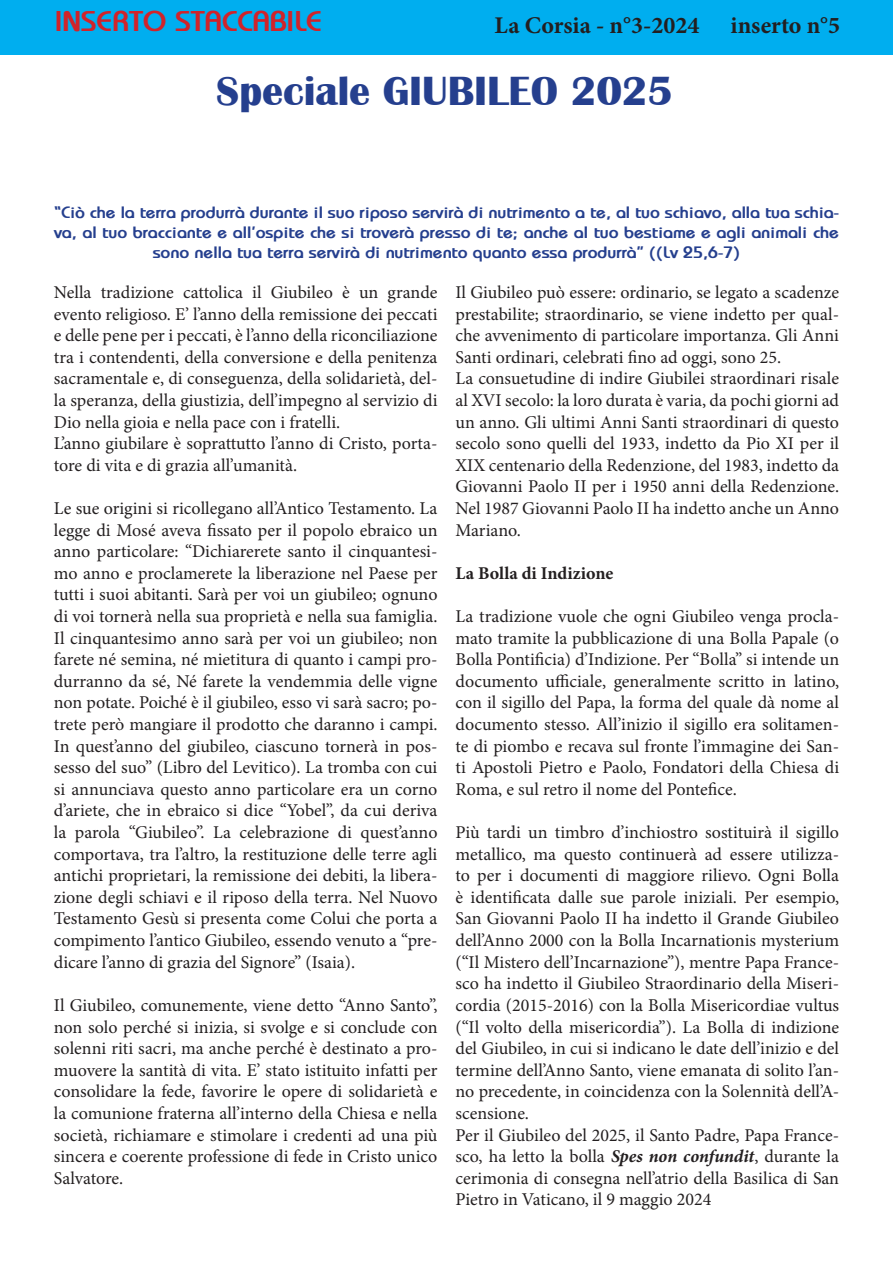
<style>
.page{position:relative;width:893px;height:1263px;background:#fff}
.page>*{position:absolute;margin:0;border:0;box-sizing:border-box;transform-origin:0 0}
.t1{font:700 42px "Britannic";color:#253f8e}
.t2{font:700 28.5px "Bauhaus";color:#d1232a}
.t3{font:700 24px "Minion Pro";color:#231f20}
.t4{font:18px/21.6px "Minion Pro";color:#231f20}
.t5{font:700 18px "Minion Pro";color:#231f20}
.t6{font:700 16.5px/19.8px "Bauhaus";color:#253f8e;text-align:center}
.s1{font-weight:700;font-style:italic}
</style>
<div class="page">
<div style="left:0;top:0;width:893px;height:54px;background:#00aeef"></div>
<h2 class="t2" style="left:55px;top:3px;width:268px">INSERTO STACCABILE</h2>
<h3 class="t3" style="left:495px;top:8px;width:206px">La Corsia - n°3-2024</h3>
<h3 class="t3" style="left:731px;top:8px;width:111px">inserto n°5</h3>
<h1 class="t1" style="left:216px;top:67px;width:458px">Speciale GIUBILEO 2025</h1>
<p class="t6" style="left:54px;top:202px;width:787px">“Ciò che la terra produrrà durante il suo riposo servirà di nutrimento a te, al tuo schiavo, alla tua schia&shy;va, al tuo bracciante e all’ospite che si troverà presso di te; anche al tuo bestiame e agli animali che sono nella tua terra servirà di nutrimento quanto essa produrrà” ((Lv 25,6-7)</p>
<p class="t4" style="left:54px;top:282px;width:385px">Nella tradizione cattolica il Giubileo è un grande evento religioso. E’ l’anno della remissione dei peccati e delle pene per i peccati, è l’anno della riconciliazione tra i contendenti, della conversione e della penitenza sacramentale e, di conseguenza, della solidarietà, del&shy;la speranza, della giustizia, dell’impegno al servizio di Dio nella gioia e nella pace con i fratelli.<br>L’anno giubilare è soprattutto l’anno di Cristo, porta&shy;tore di vita e di grazia all’umanità.</p>
<p class="t4" style="left:54px;top:498px;width:385px;text-align:justify">Le sue origini si ricollegano all’Antico Testamento. La legge di Mosé aveva fissato per il popolo ebraico un anno particolare: “Dichiarerete santo il cinquantesi&shy;mo anno e proclamerete la liberazione nel Paese per tutti i suoi abitanti. Sarà per voi un giubileo; ognuno di voi tornerà nella sua proprietà e nella sua famiglia.<br>Il cinquantesimo anno sarà per voi un giubileo; non farete né semina, né mietitura di quanto i campi pro&shy;durranno da sé, Né farete la vendemmia delle vigne non potate. Poiché è il giubileo, esso vi sarà sacro; po&shy;trete però mangiare il prodotto che daranno i campi.<br>In quest’anno del giubileo, ciascuno tornerà in pos&shy;sesso del suo” (Libro del Levitico). La tromba con cui si annunciava questo anno particolare era un corno d’ariete, che in ebraico si dice “Yobel”, da cui deriva la parola “Giubileo”. La celebrazione di quest’anno comportava, tra l’altro, la restituzione delle terre agli antichi proprietari, la remissione dei debiti, la libera&shy;zione degli schiavi e il riposo della terra. Nel Nuovo Testamento Gesù si presenta come Colui che porta a compimento l’antico Giubileo, essendo venuto a “pre&shy;dicare l’anno di grazia del Signore” (Isaia).</p>
<p class="t4" style="left:54px;top:994px;width:385px;text-align:justify">Il Giubileo, comunemente, viene detto “Anno Santo”, non solo perché si inizia, si svolge e si conclude con solenni riti sacri, ma anche perché è destinato a pro&shy;muovere la santità di vita. E’ stato istituito infatti per consolidare la fede, favorire le opere di solidarietà e la comunione fraterna all’interno della Chiesa e nella società, richiamare e stimolare i credenti ad una più sincera e coerente professione di fede in Cristo unico Salvatore.</p>
<p class="t4" style="left:455px;top:282px;width:385px">Il Giubileo può essere: ordinario, se legato a scadenze prestabilite; straordinario, se viene indetto per qual&shy;che avvenimento di particolare importanza. Gli Anni Santi ordinari, celebrati fino ad oggi, sono 25.<br>La consuetudine di indire Giubilei straordinari risale al XVI secolo: la loro durata è varia, da pochi giorni ad un anno. Gli ultimi Anni Santi straordinari di questo secolo sono quelli del 1933, indetto da Pio XI per il XIX centenario della Redenzione, del 1983, indetto da Giovanni Paolo II per i 1950 anni della Redenzione.<br>Nel 1987 Giovanni Paolo II ha indetto anche un Anno Mariano.</p>
<p class="t5" style="left:455px;top:560px;width:159px">La Bolla di Indizione</p>
<p class="t4" style="left:455px;top:606px;width:385px;text-align:justify">La tradizione vuole che ogni Giubileo venga procla&shy;mato tramite la pubblicazione di una Bolla Papale (o Bolla Pontificia) d’Indizione. Per “Bolla” si intende un documento ufficiale, generalmente scritto in latino, con il sigillo del Papa, la forma del quale dà nome al documento stesso. All’inizio il sigillo era solitamen&shy;te di piombo e recava sul fronte l’immagine dei San&shy;ti Apostoli Pietro e Paolo, Fondatori della Chiesa di Roma, e sul retro il nome del Pontefice.</p>
<p class="t4" style="left:455px;top:822px;width:385px">Più tardi un timbro d’inchiostro sostituirà il sigillo metallico, ma questo continuerà ad essere utilizza&shy;to per i documenti di maggiore rilievo. Ogni Bolla è identificata dalle sue parole iniziali. Per esempio, San Giovanni Paolo II ha indetto il Grande Giubileo dell’Anno 2000 con la Bolla Incarnationis mysterium (“Il Mistero dell’Incarnazione”), mentre Papa France&shy;sco ha indetto il Giubileo Straordinario della Miseri&shy;cordia (2015-2016) con la Bolla Misericordiae vultus (“Il volto della misericordia”). La Bolla di indizione del Giubileo, in cui si indicano le date dell’inizio e del termine dell’Anno Santo, viene emanata di solito l’an&shy;no precedente, in coincidenza con la Solennità dell’A&shy;scensione.<br>Per il Giubileo del 2025, il Santo Padre, Papa France&shy;sco, ha letto la bolla <span class="s1">Spes non confundit</span>, durante la cerimonia di consegna nell’atrio della Basilica di San Pietro in Vaticano, il 9 maggio 2024</p>
</div>
